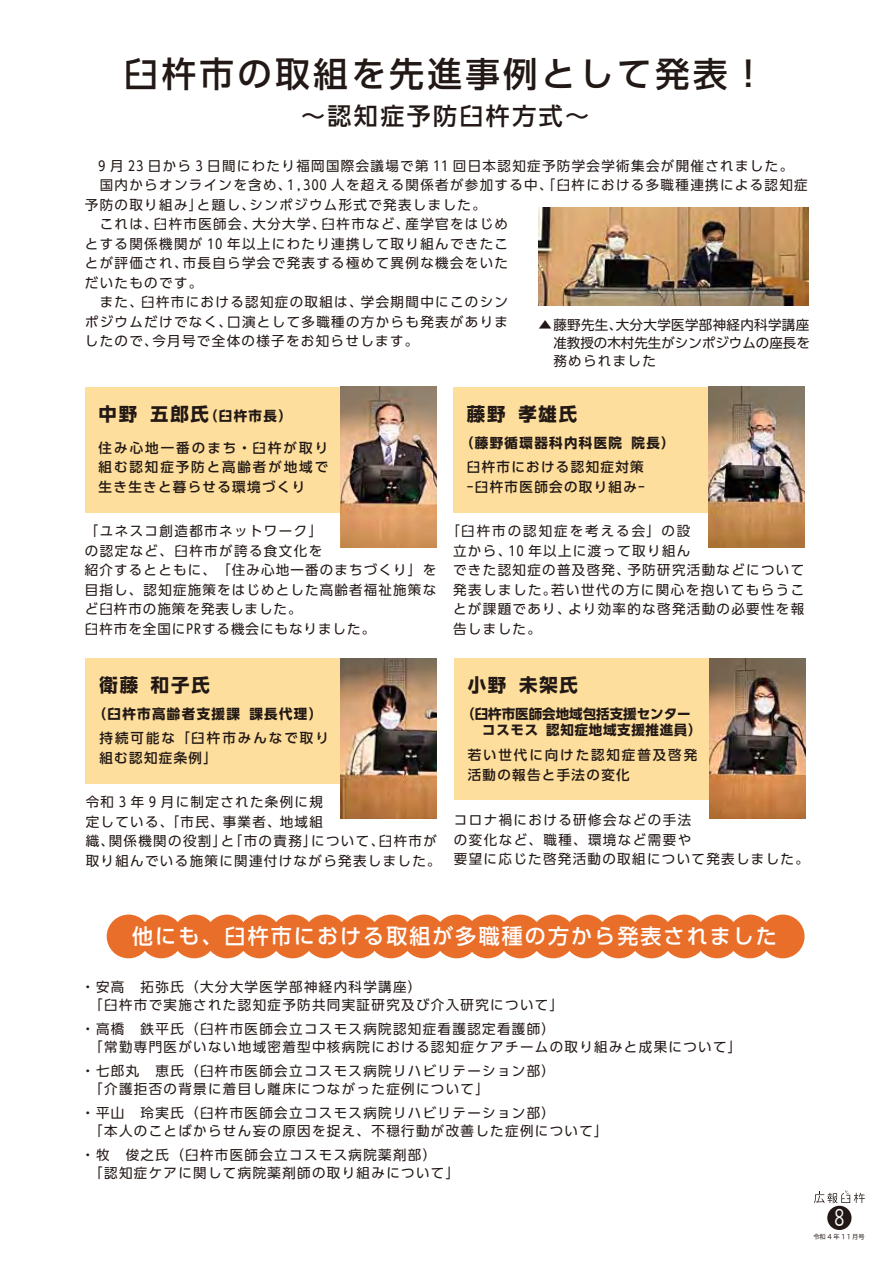
<style>
.page{position:relative;width:893px;height:1263px;background:#fff}
.page>*{position:absolute;margin:0;border:0;box-sizing:border-box;transform-origin:0 0}
.t1{font:34.5px "BIZ UD Shin Go Medium";letter-spacing:.1em;color:#221815}
.t2{font:24px "BIZ UD Shin Go Medium";letter-spacing:.1em;color:#221815}
.t3{font:21px "BIZ UD Shin Go Medium";letter-spacing:.1em;color:#fff}
.t4{font:20.1px "BIZ UDP Gothic";color:#fff;scale:.7 1}
.t5{font:18.45px "BIZ UD Shin Go Bold";letter-spacing:.1em;color:#221815}
.t6{font:13.5px/19.5px "BIZ UD Shin Go";letter-spacing:.1em;color:#221815}
.t7{font:13.5px/19.5px "BIZ UD Shin Go Medium";letter-spacing:.145em;color:#221815}
.t8{font:13.5px/18px "BIZ UD Shin Go";color:#221815}
.t9{font:13.5px/19.5px "BIZ UD Shin Go";letter-spacing:.15em;color:#221815;text-align:right}
.t10{font:13.5px/16.5px "BIZ UD Shin Go Bold";color:#221815}
.t11{font:13.5px "BIZ UD Shin Go Medium";letter-spacing:.1em;color:#221815}
.t12{font:13.5px "BIZ UD Shin Go Bold";letter-spacing:.1em;color:#221815}
.t13{font:13.5px "BIZ UD Shin Go Bold";letter-spacing:.05em;color:#221815}
.t14{font:13.5px "BIZ UD Shin Go";letter-spacing:.025em;color:#221815}
.t15{font:6.15px "BIZ UDP Gothic";letter-spacing:.25em;color:#221815}
</style>
<div class="page">
<svg style="left:814px;top:1190px;width:51px;height:13px"></svg>
<div style="left:827px;top:1206px;width:24px;height:24px;background:#221815;border-radius:50%"></div>
<div style="left:85px;top:387px;width:351px;height:125px;background:#fdde9c"></div>
<img style="left:340px;top:387px;width:96px;height:160px">
<div style="left:453px;top:387px;width:351px;height:125px;background:#fdde9c"></div>
<img style="left:708px;top:387px;width:96px;height:160px">
<div style="left:86px;top:658px;width:351px;height:125px;background:#fdde9c"></div>
<div style="left:454px;top:658px;width:351px;height:142px;background:#fdde9c"></div>
<div style="left:107px;top:914px;width:43px;height:44px;background:#e96e29;border-radius:50%"></div>
<div style="left:140px;top:914px;width:43px;height:44px;background:#e96e29;border-radius:50%"></div>
<div style="left:172px;top:914px;width:44px;height:44px;background:#e96e29;border-radius:50%"></div>
<div style="left:205px;top:914px;width:44px;height:44px;background:#e96e29;border-radius:50%"></div>
<div style="left:238px;top:914px;width:44px;height:44px;background:#e96e29;border-radius:50%"></div>
<div style="left:271px;top:914px;width:43px;height:44px;background:#e96e29;border-radius:50%"></div>
<div style="left:303px;top:914px;width:44px;height:44px;background:#e96e29;border-radius:50%"></div>
<div style="left:336px;top:914px;width:44px;height:44px;background:#e96e29;border-radius:50%"></div>
<div style="left:369px;top:914px;width:44px;height:44px;background:#e96e29;border-radius:50%"></div>
<div style="left:402px;top:914px;width:44px;height:44px;background:#e96e29;border-radius:50%"></div>
<div style="left:435px;top:914px;width:43px;height:44px;background:#e96e29;border-radius:50%"></div>
<div style="left:466px;top:914px;width:43px;height:44px;background:#e96e29;border-radius:50%"></div>
<div style="left:498px;top:914px;width:44px;height:44px;background:#e96e29;border-radius:50%"></div>
<div style="left:531px;top:914px;width:44px;height:44px;background:#e96e29;border-radius:50%"></div>
<div style="left:564px;top:914px;width:44px;height:44px;background:#e96e29;border-radius:50%"></div>
<div style="left:597px;top:914px;width:44px;height:44px;background:#e96e29;border-radius:50%"></div>
<div style="left:630px;top:914px;width:43px;height:44px;background:#e96e29;border-radius:50%"></div>
<div style="left:662px;top:914px;width:44px;height:44px;background:#e96e29;border-radius:50%"></div>
<div style="left:695px;top:914px;width:44px;height:44px;background:#e96e29;border-radius:50%"></div>
<div style="left:728px;top:914px;width:44px;height:44px;background:#e96e29;border-radius:50%"></div>
<div style="left:761px;top:914px;width:44px;height:44px;background:#e96e29;border-radius:50%"></div>
<img style="left:341px;top:658px;width:96px;height:160px">
<img style="left:709px;top:658px;width:96px;height:160px">
<img style="left:538px;top:208px;width:271px;height:97px">
<h1 class="t1" style="left:124px;top:57px;width:643px">臼杵市の取組を先進事例として発表!</h1>
<h2 class="t2" style="left:301px;top:104px;width:289px">～認知症予防臼杵方式~</h2>
<p class="t6" style="left:287px;top:156px;width:522px;text-indent:-189px">9 月 23 日から 3 日間にわたり福岡国際会議場で第 11 回日本認知症予防学会学術集会が開催されました。<br>3,1 00 人を超える関係者が参加する中、「臼杵における多職種連携による認知症</p>
<p class="t6" style="left:250px;top:175px;width:238px;text-indent:-165px">　国内からオンラインを含め、<br>シンポジウム形式で発表しました。</p>
<p class="t6" style="left:85px;top:195px;width:119px">予防の取り組み」</p>
<p class="t6" style="left:197px;top:195px;width:60px">と題し、</p>
<p class="t6" style="left:322px;top:214px;width:89px">臼杵市など、</p>
<p class="t6" style="left:253px;top:214px;width:74px">大分大学、</p>
<p class="t6" style="left:405px;top:214px;width:104px">産学官をはじめ</p>
<p class="t6" style="left:154px;top:214px;width:104px">臼杵市医師会、</p>
<p class="t6" style="left:85px;top:214px;width:74px">　これは、</p>
<p class="t6" style="left:85px;top:234px;width:425px">とする関係機関が 10 年以上にわたり連携して取り組んできたこ</p>
<p class="t6" style="left:183px;top:253px;width:327px">市長自ら学会で発表する極めて異例な機会をいた</p>
<p class="t6" style="left:85px;top:253px;width:104px">とが評価され、</p>
<p class="t6" style="left:85px;top:273px;width:119px">だいたものです。</p>
<p class="t6" style="left:85px;top:292px;width:425px">　また、臼杵市における認知症の取組は、学会期間中にこのシン</p>
<p class="t6" style="left:227px;top:312px;width:282px">口演として多職種の方からも発表がありま</p>
<p class="t6" style="left:152px;top:312px;width:267px;text-indent:-68px">ポジウムだけでなく、<br>今月号で全体の様子をお知らせします。</p>
<p class="t6" style="left:85px;top:331px;width:74px">したので、</p>
<p class="t14" style="left:616px;top:318px;width:195px">大分大学医学部神経内科学講座</p>
<p class="t8" style="left:538px;top:316px;width:273px">▲藤野先生、<br>　准教授の木村先生がシンポジウムの座長を　務められました</p>
<h3 class="t5" style="left:99px;top:405px;width:40px">中野</h3>
<h3 class="t5" style="left:150px;top:405px;width:60px">五郎氏</h3>
<p class="t13" style="left:204px;top:409px;width:89px">（臼杵市長(</p>
<h3 class="t5" style="left:467px;top:405px;width:40px">藤野</h3>
<h3 class="t5" style="left:518px;top:405px;width:60px">孝雄氏</h3>
<p class="t7" style="left:99px;top:438px;width:231px;text-align:justify">住み心地一番のまち・臼杵が取り組む認知症予防と高齢者が地域で生き生きと暮らせる環境づくり</p>
<p class="t6" style="left:85px;top:521px;width:353px">「ユネスコ創造都市ネットワーク「<br>の認定など、臼杵市が誇る食文化を<br>紹介するとともに、「住み心地一番のまちづくり」を目指し、認知症施策をはじめとした高齢者福祉施策など臼杵市の施策を発表しました。<br>臼杵市を全国にPRする機会にもなりました。</p>
<h3 class="t5" style="left:99px;top:676px;width:40px">衛藤</h3>
<h3 class="t5" style="left:151px;top:676px;width:60px">和子氏</h3>
<p class="t12" style="left:93px;top:707px;width:149px">（臼杵市高齢者支援課</p>
<p class="t13" style="left:249px;top:707px;width:74px">課長代理(</p>
<p class="t7" style="left:99px;top:728px;width:231px">持続可能な「臼杵市みんなで取り組む認知症条例「</p>
<p class="t6" style="left:86px;top:792px;width:239px">令和 3 年 9 月に制定された条例に規定している、「市民、事業者、地域組</p>
<p class="t6" style="left:379px;top:831px;width:60px">臼杵市が</p>
<p class="t6" style="left:221px;top:831px;width:97px">「と 市の責務」</p>
<p class="t6" style="left:109px;top:831px;width:119px">関係機関の役割」</p>
<p class="t6" style="left:86px;top:831px;width:357px">織、<br>取り組んでいる施策に関連付けながら発表しました。</p>
<p class="t6" style="left:311px;top:831px;width:74px">について、</p>
<p class="t12" style="left:460px;top:436px;width:163px">（藤野循環器科内科医院</p>
<p class="t13" style="left:632px;top:436px;width:45px">院長(</p>
<p class="t11" style="left:467px;top:460px;width:178px">臼杵市における認知症対策</p>
<p class="t11" style="left:467px;top:480px;width:180px">-臼杵市医師会の取り組み-</p>
<p class="t9" style="left:446px;top:521px;width:246px">「臼杵市の認知症を考える会」の設<br>01 年以上に渡って取り組ん</p>
<p class="t6" style="left:453px;top:541px;width:60px">立から、</p>
<p class="t6" style="left:627px;top:560px;width:178px">予防研究活動などについて</p>
<p class="t6" style="left:551px;top:560px;width:255px;text-indent:-98px">できた認知症の普及啓発、<br>若い世代の方に関心を抱いてもらうこ</p>
<p class="t6" style="left:453px;top:580px;width:105px">発表しました。</p>
<p class="t6" style="left:453px;top:599px;width:119px">とが課題であり、告しました。</p>
<p class="t6" style="left:568px;top:599px;width:238px">より効率的な啓発活動の必要性を報</p>
<h3 class="t5" style="left:468px;top:676px;width:40px">小野</h3>
<h3 class="t5" style="left:519px;top:676px;width:60px">未架氏</h3>
<p class="t10" style="left:546px;top:705px;width:157px;text-indent:-85px">（臼杵市医師会地域包括支援センター認知症地域支援推進員(</p>
<p class="t13" style="left:468px;top:723px;width:72px">　コスモス</p>
<p class="t7" style="left:468px;top:745px;width:231px">若い世代に向けた認知症普及啓発活動の報告と手法の変化</p>
<p class="t6" style="left:454px;top:810px;width:357px">コロナ禍における研修会などの手法<br>の変化など、職種、環境など需要や<br>要望に応じた啓発活動の取組について発表しました。</p>
<h3 class="t3" style="left:132px;top:926px;width:646px">他にも、臼杵市における取組が多職種の方から発表されました</h3>
<p class="t6" style="left:89px;top:977px;width:475px;line-height:18px;text-indent:-8px">・安高　拓弥氏（大分大学医学部神経内科学講座(<br>「臼杵市で実施された認知症予防共同実証研究及び介入研究について「</p>
<p class="t6" style="left:89px;top:1019px;width:654px;line-height:18px;text-indent:-8px">・高橋　鉄平氏（臼杵市医師会立コスモス病院認知症看護認定看護師(<br>「常勤専門医がいない地域密着型中核病院における認知症ケアチームの取り組みと成果について「</p>
<p class="t6" style="left:89px;top:1061px;width:467px;line-height:18px;text-indent:-8px">・七郎丸　恵氏（臼杵市医師会立コスモス病院リハビリテーション部(「介護拒否の背景に着目し離床につながった症例について「</p>
<p class="t6" style="left:89px;top:1103px;width:520px;line-height:18px;text-indent:-8px">・平山　玲実氏（臼杵市医師会立コスモス病院リハビリテーション部(<br>「本人のことばからせん妄の原因を捉え、不穏行動が改善した症例について「</p>
<p class="t6" style="left:89px;top:1145px;width:371px;line-height:18px;text-indent:-8px">・牧　俊之氏（臼杵市医師会立コスモス病院薬剤部(<br>「認知症ケアに関して病院薬剤師の取り組みについて「</p>
<h3 class="t4" style="left:834px;top:1208px;width:17px">8</h3>
<p class="t15" style="left:813px;top:1233px;width:53px">令和4年11月号</p>
</div>
